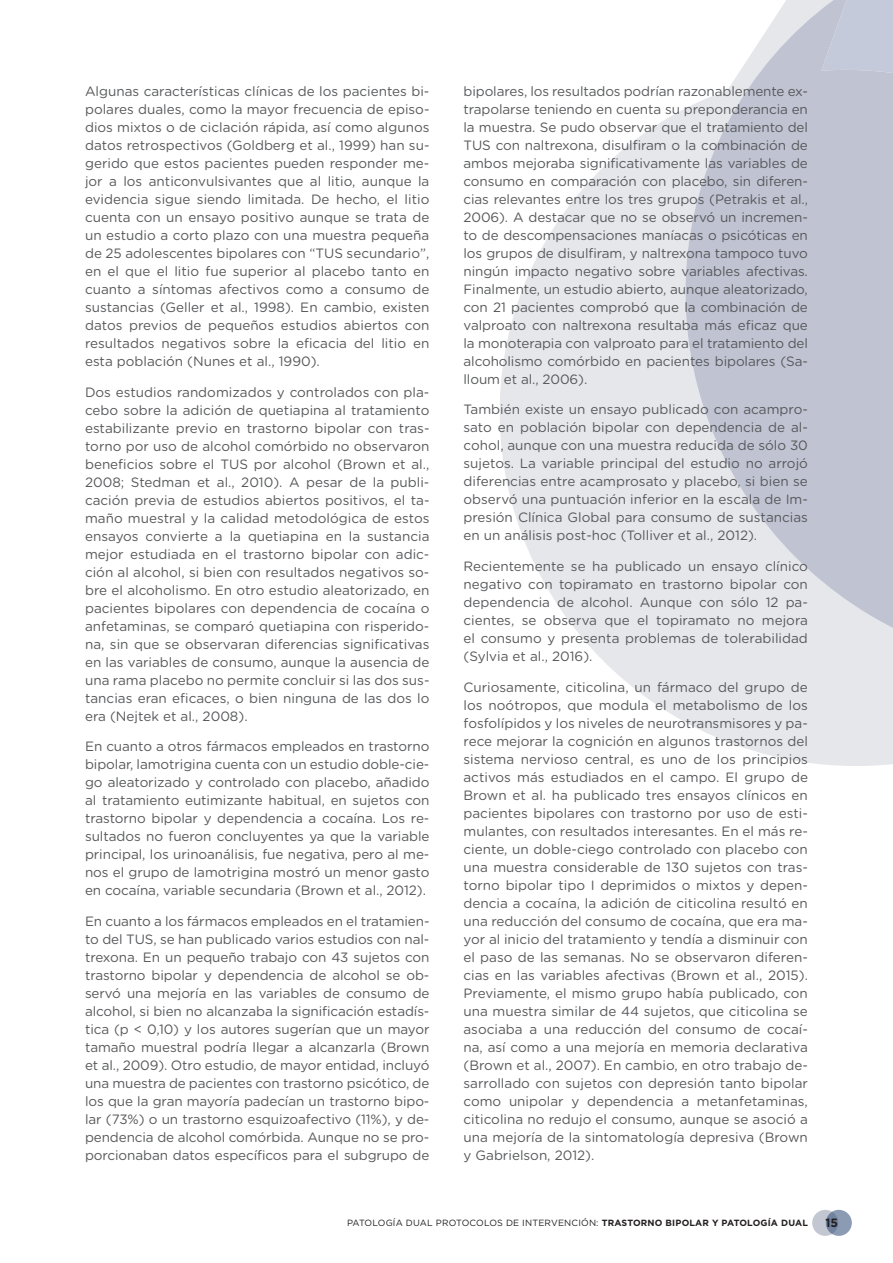
<style>
.page{position:relative;width:893px;height:1263px;background:#fff}
.page>*{position:absolute;margin:0;border:0;box-sizing:border-box;transform-origin:0 0}
.t1{font:13.5px/18px "Gotham Rounded";color:#57585a;text-align:justify}
.t2{font:700 12px "Gotham";color:#231f20}
.t3{font:9px "Gotham";letter-spacing:.02em;color:#231f20}
.s1{font-weight:700}
</style>
<div class="page">
<svg style="left:812px;top:1210px;width:26px;height:26px"></svg>
<svg style="left:826px;top:1210px;width:26px;height:26px"></svg>
<svg style="left:500px;top:142px;width:393px;height:624px;fill:#e5e7eb"></svg>
<svg style="left:633px;top:0;width:260px;height:675px;fill:#c0c3d2"></svg>
<p class="t1" style="left:85px;top:81px;width:346px">Algunas características clínicas de los pacientes bi&shy;polares duales, como la mayor frecuencia de episo&shy;dios mixtos o de ciclación rápida, así como algunos datos retrospectivos (Goldberg et al., 1999) han su&shy;gerido que estos pacientes pueden responder me&shy;jor a los anticonvulsivantes que al litio, aunque la evidencia sigue siendo limitada. De hecho, el litio cuenta con un ensayo positivo aunque se trata de un estudio a corto plazo con una muestra pequeña de 25 adolescentes bipolares con “TUS secundario”, en el que el litio fue superior al placebo tanto en cuanto a síntomas afectivos como a consumo de sustancias (Geller et al., 1998). En cambio, existen datos previos de pequeños estudios abiertos con resultados negativos sobre la eficacia del litio en esta población (Nunes et al., 1990).</p>
<p class="t1" style="left:85px;top:382px;width:346px">Dos estudios randomizados y controlados con pla&shy;cebo sobre la adición de quetiapina al tratamiento estabilizante previo en trastorno bipolar con tras&shy;torno por uso de alcohol comórbido no observaron beneficios sobre el TUS por alcohol (Brown et al., 2008; Stedman et al., 2010). A pesar de la publi&shy;cación previa de estudios abiertos positivos, el ta&shy;maño muestral y la calidad metodológica de estos ensayos convierte a la quetiapina en la sustancia mejor estudiada en el trastorno bipolar con adic&shy;ción al alcohol, si bien con resultados negativos so&shy;bre el alcoholismo. En otro estudio aleatorizado, en pacientes bipolares con dependencia de cocaína o anfetaminas, se comparó quetiapina con risperido&shy;na, sin que se observaran diferencias significativas en las variables de consumo, aunque la ausencia de una rama placebo no permite concluir si las dos sus&shy;tancias eran eficaces, o bien ninguna de las dos lo era (Nejtek et al., 2008).</p>
<p class="t1" style="left:85px;top:737px;width:346px">En cuanto a otros fármacos empleados en trastorno bipolar, lamotrigina cuenta con un estudio doble-cie&shy;go aleatorizado y controlado con placebo, añadido al tratamiento eutimizante habitual, en sujetos con trastorno bipolar y dependencia a cocaína. Los re&shy;sultados no fueron concluyentes ya que la variable principal, los urinoanálisis, fue negativa, pero al me&shy;nos el grupo de lamotrigina mostró un menor gasto en cocaína, variable secundaria (Brown et al., 2012).</p>
<p class="t1" style="left:85px;top:912px;width:346px">En cuanto a los fármacos empleados en el tratamien&shy;to del TUS, se han publicado varios estudios con nal&shy;trexona. En un pequeño trabajo con 43 sujetos con trastorno bipolar y dependencia de alcohol se ob&shy;servó una mejoría en las variables de consumo de alcohol, si bien no alcanzaba la significación estadís&shy;tica (p &lt; 0,10) y los autores sugerían que un mayor tamaño muestral podría llegar a alcanzarla (Brown et al., 2009). Otro estudio, de mayor entidad, incluyó una muestra de pacientes con trastorno psicótico, de los que la gran mayoría padecían un trastorno bipo&shy;lar (73%) o un trastorno esquizoafectivo (11%), y de&shy;pendencia de alcohol comórbida. Aunque no se pro&shy;porcionaban datos específicos para el subgrupo de</p>
<p class="t1" style="left:463px;top:81px;width:346px">bipolares, los resultados podrían razonablemente ex&shy;trapolarse teniendo en cuenta su preponderancia en la muestra. Se pudo observar que el tratamiento del TUS con naltrexona, disulfiram o la combinación de ambos mejoraba significativamente las variables de consumo en comparación con placebo, sin diferen&shy;cias relevantes entre los tres grupos (Petrakis et al., 2006). A destacar que no se observó un incremen&shy;to de descompensaciones maníacas o psicóticas en los grupos de disulfiram, y naltrexona tampoco tuvo ningún impacto negativo sobre variables afectivas.<br>Finalmente, un estudio abierto, aunque aleatorizado, con 21 pacientes comprobó que la combinación de valproato con naltrexona resultaba más eficaz que la monoterapia con valproato para el tratamiento del alcoholismo comórbido en pacientes bipolares (Sa&shy;lloum et al., 2006).</p>
<p class="t1" style="left:463px;top:400px;width:346px">También existe un ensayo publicado con acampro&shy;sato en población bipolar con dependencia de al&shy;cohol, aunque con una muestra reducida de sólo 30 sujetos. La variable principal del estudio no arrojó diferencias entre acamprosato y placebo, si bien se observó una puntuación inferior en la escala de Im&shy;presión Clínica Global para consumo de sustancias en un análisis post-hoc (Tolliver et al., 2012).</p>
<p class="t1" style="left:463px;top:557px;width:346px">Recientemente se ha publicado un ensayo clínico negativo con topiramato en trastorno bipolar con dependencia de alcohol. Aunque con sólo 12 pa&shy;cientes, se observa que el topiramato no mejora el consumo y presenta problemas de tolerabilidad (Sylvia et al., 2016).</p>
<p class="t1" style="left:463px;top:677px;width:346px">Curiosamente, citicolina, un fármaco del grupo de los noótropos, que modula el metabolismo de los fosfolípidos y los niveles de neurotransmisores y pa&shy;rece mejorar la cognición en algunos trastornos del sistema nervioso central, es uno de los principios activos más estudiados en el campo. El grupo de Brown et al. ha publicado tres ensayos clínicos en pacientes bipolares con trastorno por uso de esti&shy;mulantes, con resultados interesantes. En el más re&shy;ciente, un doble-ciego controlado con placebo con una muestra considerable de 130 sujetos con tras&shy;torno bipolar tipo I deprimidos o mixtos y depen&shy;dencia a cocaína, la adición de citicolina resultó en una reducción del consumo de cocaína, que era ma&shy;yor al inicio del tratamiento y tendía a disminuir con el paso de las semanas. No se observaron diferen&shy;cias en las variables afectivas (Brown et al., 2015).<br>Previamente, el mismo grupo había publicado, con una muestra similar de 44 sujetos, que citicolina se asociaba a una reducción del consumo de cocaí&shy;na, así como a una mejoría en memoria declarativa (Brown et al., 2007). En cambio, en otro trabajo de&shy;sarrollado con sujetos con depresión tanto bipolar como unipolar y dependencia a metanfetaminas, citicolina no redujo el consumo, aunque se asoció a una mejoría de la sintomatología depresiva (Brown y Gabrielson, 2012).</p>
<p class="t3" style="left:347px;top:1217px;width:462px">PATOLOGÍA DUAL PROTOCOLOS DE INTERVENCIÓN: <span class="s1">TRASTORNO BIPOLAR Y PATOLOGÍA DUAL</span></p>
<p class="t2" style="left:825px;top:1215px;width:14px">15</p>
</div>
